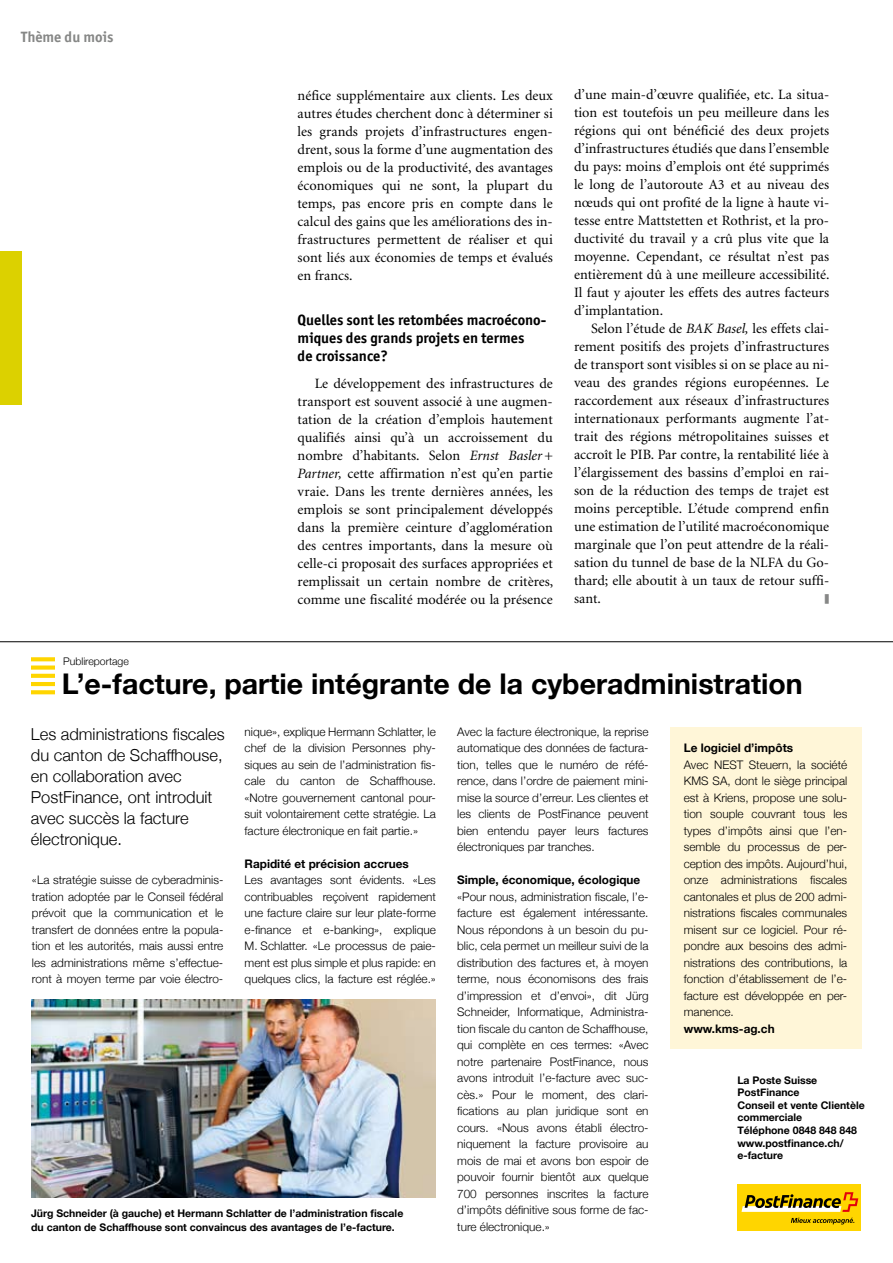
<style>
.page{position:relative;width:893px;height:1263px;background:#fff}
.page>*{position:absolute;margin:0;border:0;box-sizing:border-box;transform-origin:0 0}
.t1{font:700 28.5px "Helvetica Neue";color:#000}
.t2{font:300 16.5px/21px "Helvetica Neue";color:#000}
.t3{font:700 15px/18px "Officina San ITC";color:#000}
.t4{font:700 15px "Officina San ITC";color:#868786}
.t5{font:14.25px/18px "Minion";color:#000;text-align:justify}
.t6{font:12px "Universal Newswith Comm Pi";color:#868786;scale:.4 1}
.t7{font:300 11.7px/16.5px "Helvetica Neue";color:#000;text-align:justify}
.t8{font:700 11.7px "Helvetica Neue";color:#000}
.t9{font:700 10.5px/12.6px "Helvetica Neue";color:#000}
.t10{font:300 10.5px "Helvetica Neue";color:#000}
.s1{font-style:italic}
</style>
<div class="page">
<div style="left:0;top:252px;width:21px;height:153px;background:#dcd100"></div>
<hr style="left:0;top:641px;width:893px;height:1px;background:#000">
<img style="left:32px;top:1000px;width:404px;height:198px">
<div style="left:670px;top:728px;width:191px;height:321px;background:#fff6d8"></div>
<div style="left:32px;top:657px;width:23px;height:5px;background:#ffd500"></div>
<div style="left:32px;top:665px;width:23px;height:5px;background:#ffd500"></div>
<div style="left:32px;top:673px;width:23px;height:5px;background:#ffd500"></div>
<div style="left:32px;top:681px;width:23px;height:6px;background:#ffd500"></div>
<svg style="left:32px;top:690px;width:23px;height:4px"></svg>
<div style="left:737px;top:1185px;width:124px;height:46px;background:#ffd500"></div>
<svg style="left:741px;top:1192px;width:117px;height:20px"></svg>
<svg style="left:791px;top:1218px;width:63px;height:6px"></svg>
<p class="t4" style="left:21px;top:27px;width:94px">Thème du mois</p>
<p class="t10" style="left:63px;top:655px;width:67px">Publireportage</p>
<p class="t5" style="left:298px;top:86px;width:257px">néfice supplémentaire aux clients. Les deux autres études cherchent donc à déterminer si les grands projets d’infrastructures engen&shy;drent, sous la forme d’une augmentation des emplois ou de la productivité, des avantages économiques qui ne sont, la plupart du temps, pas encore pris en compte dans le calcul des gains que les améliorations des in&shy;frastructures permettent de réaliser et qui sont liés aux économies de temps et évalués en francs.</p>
<p class="t3" style="left:298px;top:310px;width:250px">Quelles sont les retombées macroécono&shy;miques des grands projets en termes<br>de croissance?</p>
<p class="t5" style="left:298px;top:374px;width:257px;text-indent:17px">Le développement des infrastructures de transport est souvent associé à une augmen&shy;tation de la création d’emplois hautement qualifiés ainsi qu’à un accroissement du nombre d’habitants. Selon <span class="s1">Ernst Basler+ Partner,</span> cette affirmation n’est qu’en partie vraie. Dans les trente dernières années, les emplois se sont principalement développés dans la première ceinture d’agglomération des centres importants, dans la mesure où celle-ci proposait des surfaces appropriées et remplissait un certain nombre de critères, comme une fiscalité modérée ou la présence</p>
<p class="t5" style="left:574px;top:86px;width:257px">d’une main-d’œuvre qualifiée, etc. La situa&shy;tion est toutefois un peu meilleure dans les régions qui ont bénéficié des deux projets d’infrastructures étudiés que dans l’ensemble du pays: moins d’emplois ont été supprimés le long de l’autoroute A3 et au niveau des nœuds qui ont profité de la ligne à haute vi&shy;tesse entre Mattstetten et Rothrist, et la pro&shy;ductivité du travail y a crû plus vite que la moyenne. Cependant, ce résultat n’est pas entièrement dû à une meilleure accessibilité.<br>Il faut y ajouter les effets des autres facteurs d’implantation.</p>
<p class="t5" style="left:574px;top:320px;width:257px;text-indent:17px">Selon l’étude de <span class="s1">BAK Basel,</span> les effets clai&shy;rement positifs des projets d’infrastructures de transport sont visibles si on se place au ni&shy;veau des grandes régions européennes. Le raccordement aux réseaux d’infrastructures internationaux performants augmente l’at&shy;trait des régions métropolitaines suisses et accroît le PIB. Par contre, la rentabilité liée à l’élargissement des bassins d’emploi en rai&shy;son de la réduction des temps de trajet est moins perceptible. L’étude comprend enfin une estimation de l’utilité macroéconomique marginale que l’on peut attendre de la réali&shy;sation du tunnel de base de la NLFA du Go&shy;thard; elle aboutit à un taux de retour suffi&shy;sant.</p>
<p class="t6" style="left:825px;top:594px;width:12px">m</p>
<h1 class="t1" style="left:62px;top:666px;width:742px">L’e-facture, partie intégrante de la cyberadministration</h1>
<h2 class="t2" style="left:31px;top:723px;width:195px">Les administrations fiscales du canton de Schaffhouse, en collaboration avec<br>PostFinance, ont introduit avec succès la facture électronique.</h2>
<p class="t7" style="left:457px;top:723px;width:193px">Avec la facture électronique, la reprise automatique des données de factura&shy;tion, telles que le numéro de réfé&shy;rence, dans l’ordre de paiement mini&shy;mise la source d’erreur. Les clientes et les clients de PostFinance peuvent bien entendu payer leurs factures électroniques par tranches.</p>
<p class="t8" style="left:457px;top:873px;width:185px">Simple, économique, écologique</p>
<p class="t7" style="left:457px;top:888px;width:193px">«Pour nous, administration fiscale, l’e&shy;facture est également intéressante.<br>Nous répondons à un besoin du pu&shy;blic, cela permet un meilleur suivi de la distribution des factures et, à moyen terme, nous économisons des frais d’impression et d’envoi», dit Jürg Schneider, Informatique, Administra&shy;tion fiscale du canton de Schaffhouse, qui complète en ces termes: «Avec notre partenaire PostFinance, nous avons introduit l’e-facture avec suc&shy;cès.» Pour le moment, des clari&shy;fications au plan juridique sont en cours. «Nous avons établi électro&shy;niquement la facture provisoire au mois de mai et avons bon espoir de pouvoir fournir bientôt aux quelque 700 personnes inscrites la facture d’impôts définitive sous forme de fac&shy;ture électronique.»</p>
<p class="t7" style="left:245px;top:723px;width:193px">nique», explique Hermann Schlatter, le chef de la division Personnes phy&shy;siques au sein de l’administration fis&shy;cale du canton de Schaffhouse. «Notre gouvernement cantonal pour&shy;suit volontairement cette stratégie. La facture électronique en fait partie.»</p>
<p class="t8" style="left:245px;top:856px;width:166px">Rapidité et précision accrues</p>
<p class="t7" style="left:245px;top:872px;width:193px">Les avantages sont évidents. «Les contribuables reçoivent rapidement une facture claire sur leur plate-forme e-finance et e-banking», explique M. Schlatter. «Le processus de paie&shy;ment est plus simple et plus rapide: en quelques clics, la facture est réglée.»</p>
<p class="t8" style="left:684px;top:741px;width:111px">Le logiciel d’impôts</p>
<p class="t7" style="left:684px;top:756px;width:165px">Avec NEST Steuern, la société KMS SA, dont le siège principal est à Kriens, propose une solu&shy;tion souple couvrant tous les types d’impôts ainsi que l’en&shy;semble du processus de per&shy;ception des impôts. Aujourd’hui, onze administrations fiscales cantonales et plus de 200 admi&shy;nistrations fiscales communales misent sur ce logiciel. Pour ré&shy;pondre aux besoins des admi&shy;nistrations des contributions, la fonction d’établissement de l’e&shy;facture est développée en per&shy;manence.</p>
<p class="t8" style="left:684px;top:1021px;width:92px">www.kms-ag.ch</p>
<p class="t7" style="left:32px;top:872px;width:193px">«La stratégie suisse de cyberadminis&shy;tration adoptée par le Conseil fédéral prévoit que la communication et le transfert de données entre la popula&shy;tion et les autorités, mais aussi entre les administrations même s’effectue&shy;ront à moyen terme par voie électro-</p>
<p class="t9" style="left:737px;top:1073px;width:129px">La Poste Suisse<br>PostFinance<br>Conseil et vente Clientèle commerciale<br>Téléphone 0848 848 848 www.postfinance.ch/ e-facture</p>
<p class="t9" style="left:31px;top:1207px;width:374px;line-height:13.5px">Jürg Schneider (à gauche) et Hermann Schlatter de l’administration fiscale du canton de Schaffhouse sont convaincus des avantages de l’e-facture.</p>
</div>
